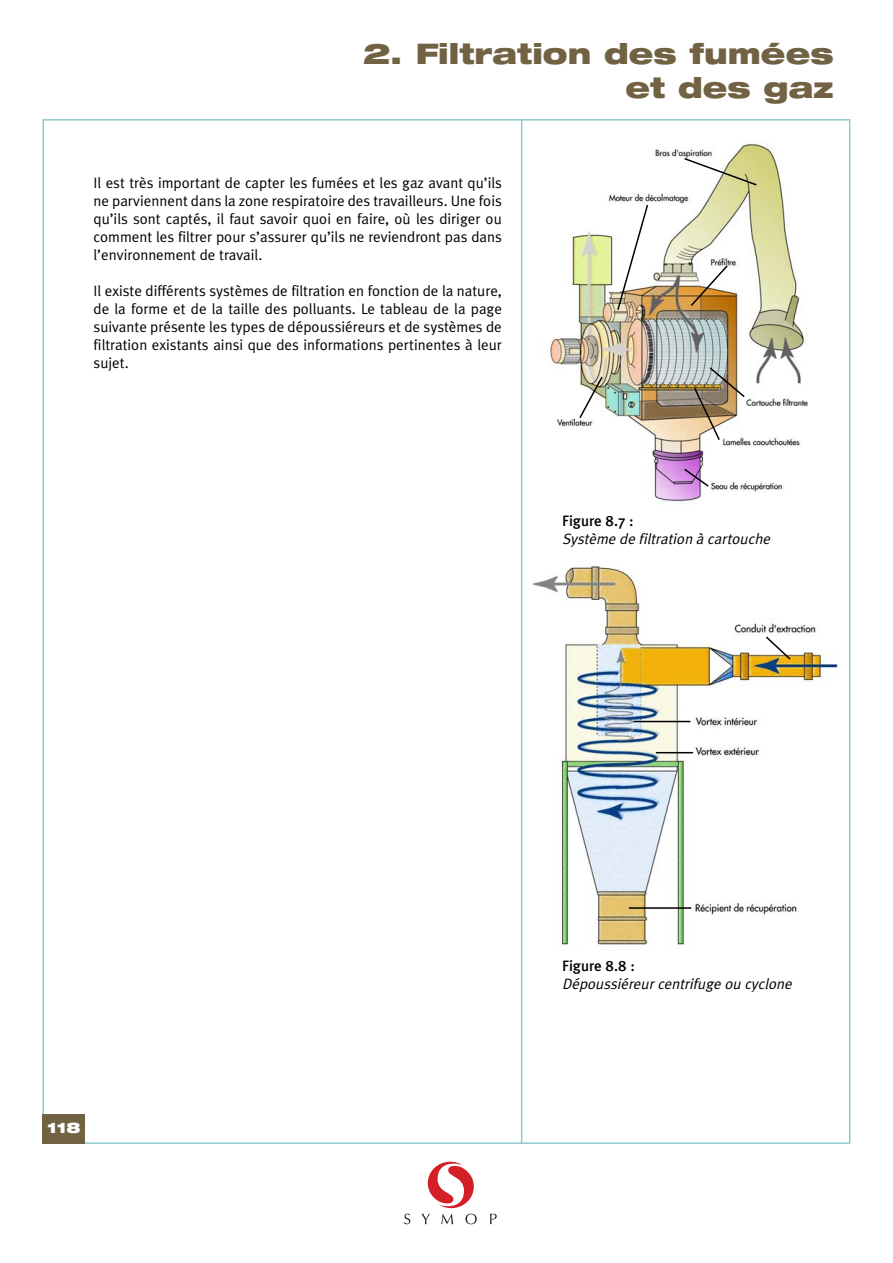
<style>
.page{position:relative;width:893px;height:1263px;background:#fff}
.page>*{position:absolute;margin:0;border:0;box-sizing:border-box;transform-origin:0 0}
.t1{font:900 expanded 28.35px/34px "Helvetica Neue";color:#716244;text-align:right}
.t2{font:15px/18px "Meta Plus Normal";color:#000;text-align:justify}
.t3{font:italic 15px "Meta Plus Normal";color:#000}
.t4{font:500 15px "Meta Plus";color:#000}
.t5{font:900 expanded 14.55px "Helvetica Neue";color:#fff}
</style>
<div class="page">
<hr style="left:521px;top:120px;width:1px;height:1024px;background:#8dc9cc">
<div style="left:43px;top:1114px;width:42px;height:30px;background:#716244"></div>
<svg style="left:428px;top:1162px;width:46px;height:46px"></svg>
<svg style="left:404px;top:1213px;width:6px;height:11px"></svg>
<svg style="left:421px;top:1214px;width:9px;height:10px"></svg>
<svg style="left:441px;top:1214px;width:12px;height:10px"></svg>
<svg style="left:465px;top:1214px;width:12px;height:10px"></svg>
<svg style="left:490px;top:1214px;width:7px;height:10px"></svg>
<img style="left:532px;top:562px;width:306px;height:386px">
<img style="left:550px;top:143px;width:258px;height:359px">
<svg style="left:578px;top:375px;width:26px;height:45px"></svg>
<svg style="left:616px;top:203px;width:33px;height:109px"></svg>
<svg style="left:683px;top:157px;width:75px;height:30px"></svg>
<svg style="left:689px;top:264px;width:40px;height:44px"></svg>
<img style="left:693px;top:366px;width:53px;height:76px">
<svg style="left:682px;top:467px;width:28px;height:21px"></svg>
<svg style="left:764px;top:635px;width:28px;height:26px"></svg>
<hr style="left:634px;top:721px;width:56px;height:1px;background:#000">
<hr style="left:656px;top:752px;width:37px;height:1px;background:#000">
<hr style="left:629px;top:907px;width:62px;height:2px;background:#000">
<h1 class="t1" style="left:363px;top:39px;width:472px">2. Filtration des fumées et des gaz</h1>
<p class="t2" style="left:94px;top:173px;width:410px">Il est très important de capter les fumées et les gaz avant qu’ils ne parviennent dans la zone respiratoire des travailleurs. Une fois qu’ils sont captés, il faut savoir quoi en faire, où les diriger ou comment les filtrer pour s’assurer qu’ils ne reviendront pas dans l’environnement de travail.</p>
<p class="t2" style="left:94px;top:281px;width:410px">Il existe différents systèmes de filtration en fonction de la nature, de la forme et de la taille des polluants. Le tableau de la page suivante présente les types de dépoussiéreurs et de systèmes de filtration existants ainsi que des informations pertinentes à leur sujet.</p>
<p class="t4" style="left:562px;top:512px;width:73px">Figure 8.7 :</p>
<p class="t3" style="left:562px;top:530px;width:212px">Système de filtration à cartouche</p>
<p class="t5" style="left:47px;top:1122px;width:35px">118</p>
<p class="t4" style="left:562px;top:957px;width:74px">Figure 8.8 :</p>
<p class="t3" style="left:562px;top:975px;width:234px">Dépoussiéreur centrifuge ou cyclone</p>
</div>
